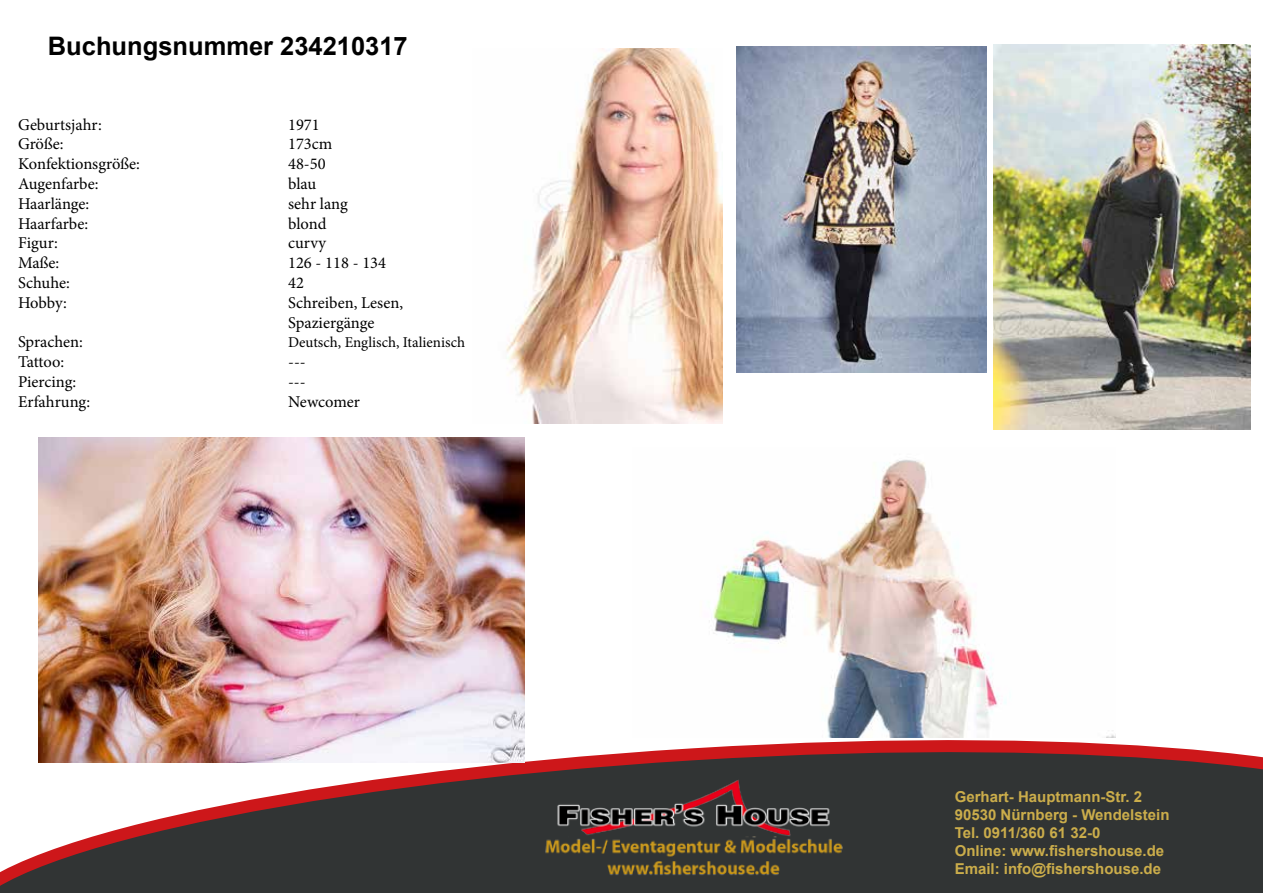
<style>
.page{position:relative;width:1263px;height:893px;background:#fff}
.page>*{position:absolute;margin:0;border:0;box-sizing:border-box;transform-origin:0 0}
.t1{font:700 25.5px "Arial";color:#000}
.t2{font:16.5px/19.8px "Minion Pro";color:#000}
.t3{font:700 15px/18px "Arial";color:#cbad4b}
.t4{font:15px "Minion Pro";color:#000}
</style>
<div class="page">
<svg style="left:0;top:729px;width:1263px;height:164px"></svg>
<img style="left:513px;top:778px;width:361px;height:108px">
<img style="left:993px;top:44px;width:257px;height:385px">
<img style="left:632px;top:460px;width:483px;height:278px">
<img style="left:736px;top:47px;width:250px;height:325px">
<img style="left:38px;top:438px;width:486px;height:324px">
<img style="left:506px;top:48px;width:217px;height:375px">
<h1 class="t1" style="left:48px;top:28px;width:361px">Buchungsnummer 234210317</h1>
<p class="t2" style="left:18px;top:114px;width:85px">Geburtsjahr:</p>
<p class="t2" style="left:288px;top:114px;width:33px">1971</p>
<p class="t2" style="left:18px;top:134px;width:47px">Größe:</p>
<p class="t2" style="left:288px;top:134px;width:46px">173cm</p>
<p class="t2" style="left:18px;top:154px;width:123px">Konfektionsgröße:</p>
<p class="t2" style="left:288px;top:154px;width:39px">48-50</p>
<p class="t2" style="left:18px;top:174px;width:82px">Augenfarbe:</p>
<p class="t2" style="left:288px;top:174px;width:30px">blau</p>
<p class="t2" style="left:18px;top:194px;width:73px">Haarlänge:</p>
<p class="t2" style="left:288px;top:194px;width:61px">sehr lang</p>
<p class="t2" style="left:18px;top:213px;width:72px">Haarfarbe:</p>
<p class="t2" style="left:288px;top:213px;width:40px">blond</p>
<p class="t2" style="left:18px;top:233px;width:41px">Figur:</p>
<p class="t2" style="left:288px;top:233px;width:39px">curvy</p>
<p class="t2" style="left:18px;top:253px;width:43px">Maße:</p>
<p class="t2" style="left:288px;top:253px;width:100px">126 - 118 - 134</p>
<p class="t2" style="left:18px;top:273px;width:53px">Schuhe:</p>
<p class="t2" style="left:288px;top:273px;width:17px">42</p>
<p class="t2" style="left:18px;top:293px;width:50px">Hobby:</p>
<p class="t2" style="left:288px;top:293px;width:117px">Schreiben, Lesen,<br>Spaziergänge</p>
<p class="t2" style="left:18px;top:332px;width:66px">Sprachen:</p>
<p class="t4" style="left:288px;top:332px;width:178px">Deutsch, Englisch, Italienisch</p>
<p class="t2" style="left:18px;top:352px;width:48px">Tattoo:</p>
<p class="t2" style="left:288px;top:352px;width:19px">---</p>
<p class="t2" style="left:18px;top:372px;width:60px">Piercing:</p>
<p class="t2" style="left:288px;top:372px;width:19px">---</p>
<p class="t2" style="left:18px;top:392px;width:74px">Erfahrung:</p>
<p class="t2" style="left:288px;top:392px;width:73px">Newcomer</p>
<p class="t3" style="left:955px;top:788px;width:216px">Gerhart- Hauptmann-Str. 2<br>90530 Nürnberg - Wendelstein<br>Tel. 0911/360 61 32-0<br>Online: www.fishershouse.de<br>Email: info@fishershouse.de</p>
</div>
